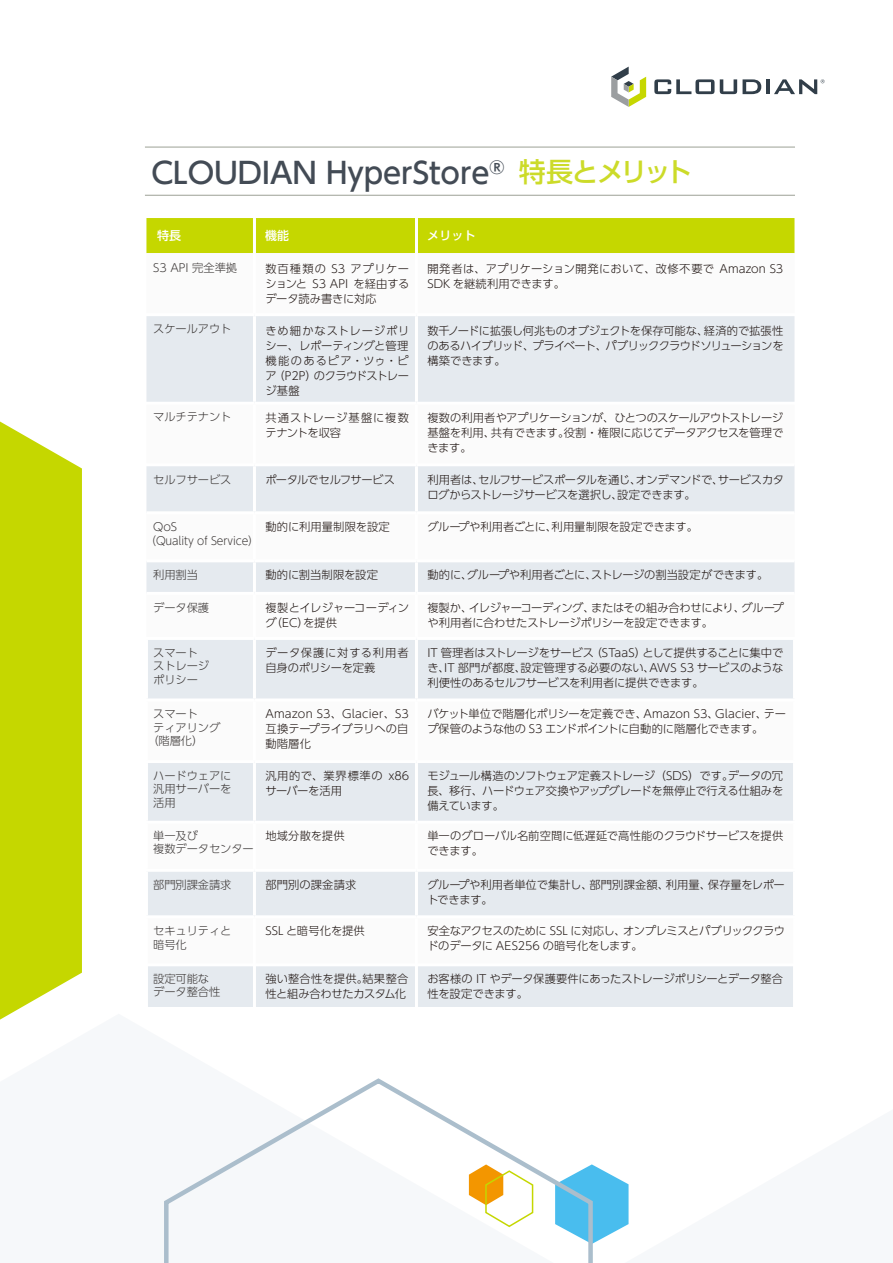
<style>
.page{position:relative;width:893px;height:1263px;background:#fff}
.page>*{position:absolute;margin:0;border:0;box-sizing:border-box;transform-origin:0 0}
.t1{font:500 29.25px "UD Shin Go Pro";letter-spacing:-.005em;color:#434b55}
.t2{font:500 12px "UD Shin Go Pro";letter-spacing:.015em;color:#fff}
.t3{font:300 11.25px/15px "UD Shin Go Pro";letter-spacing:-.01em;color:#221815;text-align:justify}
.t4{font:300 11.25px/13.5px "UD Shin Go Pro";letter-spacing:-.005em;color:#3e3a39}
.t5{font:300 11.25px/15px "UD Shin Go Pro";letter-spacing:-.03em;color:#221815}
.t6{font:300 11.25px/15px "UD Shin Go Pro";letter-spacing:.015em;color:#221815}
.t7{font:300 11.25px/15px "UD Shin Go Pro";letter-spacing:.025em;color:#221815}
.t8{font:300 11.25px/15px "UD Shin Go Pro";letter-spacing:.01em;color:#221815}
.t9{font:300 11.25px/15px "UD Shin Go Pro";letter-spacing:.045em;color:#221815}
.t10{font:300 11.25px "UD Shin Go Pro";letter-spacing:-.035em;color:#221815}
.s1{font-size:27px;color:#ccdb29}
</style>
<div class="page">
<svg style="left:0;top:421px;width:82px;height:599px;background:#c9da14"></svg>
<svg style="left:597px;top:1167px;width:32px;height:74px"></svg>
<svg style="left:611px;top:67px;width:35px;height:40px"></svg>
<svg style="left:654px;top:79px;width:60px;height:15px"></svg>
<svg style="left:720px;top:79px;width:17px;height:15px"></svg>
<svg style="left:743px;top:79px;width:18px;height:15px"></svg>
<hr style="left:766px;top:79px;width:4px;height:15px;background:#313e49">
<svg style="left:774px;top:79px;width:50px;height:15px"></svg>
<svg style="left:164px;top:1078px;width:433px;height:185px"></svg>
<div style="left:146px;top:964px;width:650px;height:43px;background:#e5eaef"></div>
<div style="left:146px;top:218px;width:648px;height:35px;background:#c5d700"></div>
<svg style="left:146px;top:316px;width:648px;height:599px;fill:#e5eaef"></svg>
<hr style="left:415px;top:562px;width:3px;height:30px;background:#fff">
<hr style="left:415px;top:218px;width:3px;height:35px;background:#fff">
<hr style="left:415px;top:316px;width:3px;height:86px;background:#fff">
<hr style="left:254px;top:402px;width:162px;height:3px;background:#fff">
<hr style="left:416px;top:402px;width:380px;height:3px;background:#fff">
<hr style="left:415px;top:405px;width:3px;height:58px;background:#fff">
<hr style="left:254px;top:463px;width:162px;height:3px;background:#fff">
<hr style="left:416px;top:463px;width:378px;height:3px;background:#fff">
<hr style="left:415px;top:466px;width:3px;height:45px;background:#fff">
<hr style="left:254px;top:511px;width:162px;height:3px;background:#fff">
<hr style="left:416px;top:511px;width:378px;height:3px;background:#fff">
<hr style="left:415px;top:514px;width:3px;height:45px;background:#fff">
<hr style="left:254px;top:559px;width:162px;height:3px;background:#fff">
<hr style="left:416px;top:559px;width:378px;height:3px;background:#fff">
<hr style="left:254px;top:592px;width:162px;height:3px;background:#fff">
<hr style="left:416px;top:592px;width:378px;height:3px;background:#fff">
<hr style="left:415px;top:595px;width:3px;height:42px;background:#fff">
<hr style="left:253px;top:218px;width:3px;height:35px;background:#fff">
<hr style="left:253px;top:316px;width:3px;height:86px;background:#fff">
<hr style="left:145px;top:402px;width:109px;height:3px;background:#fff">
<hr style="left:253px;top:405px;width:3px;height:58px;background:#fff">
<hr style="left:146px;top:463px;width:108px;height:3px;background:#fff">
<hr style="left:253px;top:466px;width:3px;height:45px;background:#fff">
<hr style="left:146px;top:511px;width:108px;height:3px;background:#fff">
<hr style="left:253px;top:514px;width:3px;height:45px;background:#fff">
<hr style="left:146px;top:559px;width:108px;height:3px;background:#fff">
<hr style="left:253px;top:562px;width:3px;height:30px;background:#fff">
<hr style="left:146px;top:592px;width:108px;height:3px;background:#fff">
<hr style="left:253px;top:595px;width:3px;height:42px;background:#fff">
<hr style="left:145px;top:637px;width:109px;height:3px;background:#fff">
<hr style="left:145px;top:640px;width:3px;height:58px;background:#fff">
<hr style="left:254px;top:637px;width:162px;height:3px;background:#fff">
<hr style="left:253px;top:640px;width:3px;height:58px;background:#fff">
<hr style="left:416px;top:637px;width:380px;height:3px;background:#fff">
<hr style="left:415px;top:640px;width:3px;height:58px;background:#fff">
<hr style="left:793px;top:640px;width:3px;height:58px;background:#fff">
<hr style="left:145px;top:698px;width:109px;height:3px;background:#fff">
<hr style="left:145px;top:701px;width:3px;height:59px;background:#fff">
<hr style="left:254px;top:698px;width:162px;height:3px;background:#fff">
<hr style="left:253px;top:701px;width:3px;height:59px;background:#fff">
<hr style="left:416px;top:698px;width:380px;height:3px;background:#fff">
<hr style="left:415px;top:701px;width:3px;height:59px;background:#fff">
<hr style="left:793px;top:701px;width:3px;height:59px;background:#fff">
<hr style="left:145px;top:760px;width:109px;height:3px;background:#fff">
<hr style="left:145px;top:763px;width:3px;height:58px;background:#fff">
<hr style="left:254px;top:760px;width:162px;height:3px;background:#fff">
<hr style="left:253px;top:763px;width:3px;height:58px;background:#fff">
<hr style="left:416px;top:760px;width:380px;height:3px;background:#fff">
<hr style="left:415px;top:763px;width:3px;height:58px;background:#fff">
<hr style="left:793px;top:763px;width:3px;height:58px;background:#fff">
<hr style="left:145px;top:821px;width:109px;height:3px;background:#fff">
<hr style="left:145px;top:824px;width:3px;height:45px;background:#fff">
<hr style="left:254px;top:821px;width:162px;height:3px;background:#fff">
<hr style="left:253px;top:824px;width:3px;height:45px;background:#fff">
<hr style="left:416px;top:821px;width:380px;height:3px;background:#fff">
<hr style="left:415px;top:824px;width:3px;height:45px;background:#fff">
<hr style="left:793px;top:824px;width:3px;height:45px;background:#fff">
<hr style="left:145px;top:869px;width:109px;height:3px;background:#fff">
<hr style="left:145px;top:872px;width:3px;height:43px;background:#fff">
<hr style="left:254px;top:869px;width:162px;height:3px;background:#fff">
<hr style="left:253px;top:872px;width:3px;height:43px;background:#fff">
<hr style="left:416px;top:869px;width:380px;height:3px;background:#fff">
<hr style="left:415px;top:872px;width:3px;height:43px;background:#fff">
<hr style="left:793px;top:872px;width:3px;height:43px;background:#fff">
<hr style="left:253px;top:918px;width:3px;height:92px;background:#fff">
<hr style="left:415px;top:918px;width:3px;height:92px;background:#fff">
<hr style="left:145px;top:918px;width:3px;height:91px;background:#fff">
<hr style="left:793px;top:918px;width:3px;height:91px;background:#fff">
<hr style="left:145px;top:195px;width:650px;height:1px;background:#9ca196">
<hr style="left:145px;top:147px;width:650px;height:1px;background:#9ca196">
<hr style="left:145px;top:963px;width:650px;height:3px;background:#fff">
<h1 class="t1" style="left:151px;top:149px;width:543px">CLOUDIAN HyperStore<sup>®</sup> <span class="s1">特長とメリット</span></h1>
<p class="t2" style="left:157px;top:226px;width:25px">特長</p>
<p class="t2" style="left:265px;top:226px;width:26px">機能</p>
<p class="t2" style="left:427px;top:226px;width:50px">メリット</p>
<p class="t4" style="left:153px;top:261px;width:85px">S3 API 完全準拠</p>
<p class="t3" style="left:265px;top:261px;width:146px">数百種類の S3 アプリケーションと S3 API を経由するデータ読み書きに対応</p>
<p class="t6" style="left:427px;top:261px;width:358px">開発者は、アプリケーション開発において、改修不要で Amazon S3<br>SDK を継続利用できます。</p>
<p class="t3" style="left:427px;top:323px;width:358px">数千ノードに拡張し何兆ものオブジェクトを保存可能な、経済的で拡張性のあるハイブリッド、プライベート、パブリッククラウドソリューションを構築できます。</p>
<p class="t4" style="left:153px;top:322px;width:80px">スケールアウト</p>
<p class="t3" style="left:265px;top:323px;width:146px">きめ細かなストレージポリシー、レポーティングと管理機能のあるピア・ツゥ・ピア（P2P）のクラウドストレージ基盤</p>
<p class="t4" style="left:153px;top:409px;width:80px">マルチテナント</p>
<p class="t3" style="left:427px;top:410px;width:357px">複数の利用者やアプリケーションが、ひとつのスケールアウトストレージ基盤を利用、共有できます。役割・権限に応じてデータアクセスを管理できます。</p>
<p class="t9" style="left:265px;top:410px;width:145px">共通ストレージ基盤に複数テナントを収容</p>
<p class="t4" style="left:153px;top:472px;width:80px">セルフサービス</p>
<p class="t5" style="left:427px;top:472px;width:358px">利用者は、セルフサービスポータルを通じ、オンデマンドで、サービスカタログからストレージサービスを選択し、設定できます。</p>
<p class="t10" style="left:265px;top:470px;width:131px">ポータルでセルフサービス</p>
<p class="t4" style="left:145px;top:520px;width:115px;text-indent:8px">QoS<br>（Quality of Service）</p>
<p class="t3" style="left:265px;top:519px;width:126px">動的に利用量制限を設定</p>
<p class="t3" style="left:427px;top:519px;width:272px">グループや利用者ごとに、利用量制限を設定できます。</p>
<p class="t4" style="left:153px;top:568px;width:46px">利用割当</p>
<p class="t3" style="left:265px;top:567px;width:114px">動的に割当制限を設定</p>
<p class="t3" style="left:427px;top:567px;width:342px">動的に、グループや利用者ごとに、ストレージの割当設定ができます。</p>
<p class="t4" style="left:153px;top:600px;width:57px">データ保護</p>
<p class="t5" style="left:427px;top:600px;width:358px">複製か、イレジャーコーディング、またはその組み合わせにより、グループや利用者に合わせたストレージポリシーを設定できます。</p>
<p class="t3" style="left:265px;top:600px;width:145px">複製とイレジャーコーディング（EC）を提供</p>
<p class="t4" style="left:153px;top:645px;width:57px">スマートストレージポリシー</p>
<p class="t3" style="left:427px;top:645px;width:357px">IT 管理者はストレージをサービス（STaaS）として提供することに集中でき、IT 部門が都度、設定管理する必要のない、AWS S3 サービスのような利便性のあるセルフサービスを利用者に提供できます。</p>
<p class="t7" style="left:265px;top:645px;width:145px">データ保護に対する利用者自身のポリシーを定義</p>
<p class="t4" style="left:153px;top:707px;width:46px">スマート</p>
<p class="t4" style="left:153px;top:720px;width:69px">ティアリング</p>
<p class="t4" style="left:147px;top:734px;width:57px">（階層化）</p>
<p class="t3" style="left:265px;top:706px;width:145px">Amazon S3、Glacier、S3互換テープライブラリへの自動階層化</p>
<p class="t3" style="left:427px;top:706px;width:360px">バケット単位で階層化ポリシーを定義でき、Amazon S3、Glacier、テープ保管のような他の S3 エンドポイントに自動的に階層化できます。</p>
<p class="t4" style="left:153px;top:768px;width:80px;text-align:justify">ハードウェアに汎用サーバーを活用</p>
<p class="t3" style="left:427px;top:768px;width:357px">モジュール構造のソフトウェア定義ストレージ（SDS）です。データの冗長、移行、ハードウェア交換やアップグレードを無停止で行える仕組みを備えています。</p>
<p class="t8" style="left:265px;top:768px;width:146px">汎用的で、業界標準の x86サーバーを活用</p>
<p class="t4" style="left:153px;top:828px;width:102px">単一及び<br>複数データセンター</p>
<p class="t3" style="left:427px;top:828px;width:358px">単一のグローバル名前空間に低遅延で高性能のクラウドサービスを提供できます。</p>
<p class="t6" style="left:265px;top:828px;width:81px">地域分散を提供</p>
<p class="t4" style="left:153px;top:878px;width:80px">部門別課金請求</p>
<p class="t3" style="left:427px;top:877px;width:359px">グループや利用者単位で集計し、部門別課金額、利用量、保存量をレポートできます。</p>
<p class="t6" style="left:265px;top:877px;width:93px">部門別の課金請求</p>
<p class="t4" style="left:153px;top:924px;width:80px">セキュリティと暗号化</p>
<p class="t3" style="left:427px;top:923px;width:359px">安全なアクセスのために SSL に対応し、オンプレミスとパブリッククラウドのデータに AES256 の暗号化をします。</p>
<p class="t3" style="left:265px;top:923px;width:101px">SSL と暗号化を提供</p>
<p class="t4" style="left:153px;top:971px;width:69px">設定可能なデータ整合性</p>
<p class="t3" style="left:427px;top:971px;width:357px">お客様の IT やデータ保護要件にあったストレージポリシーとデータ整合性を設定できます。</p>
<p class="t3" style="left:265px;top:971px;width:144px">強い整合性を提供。結果整合性と組み合わせたカスタム化</p>
</div>
